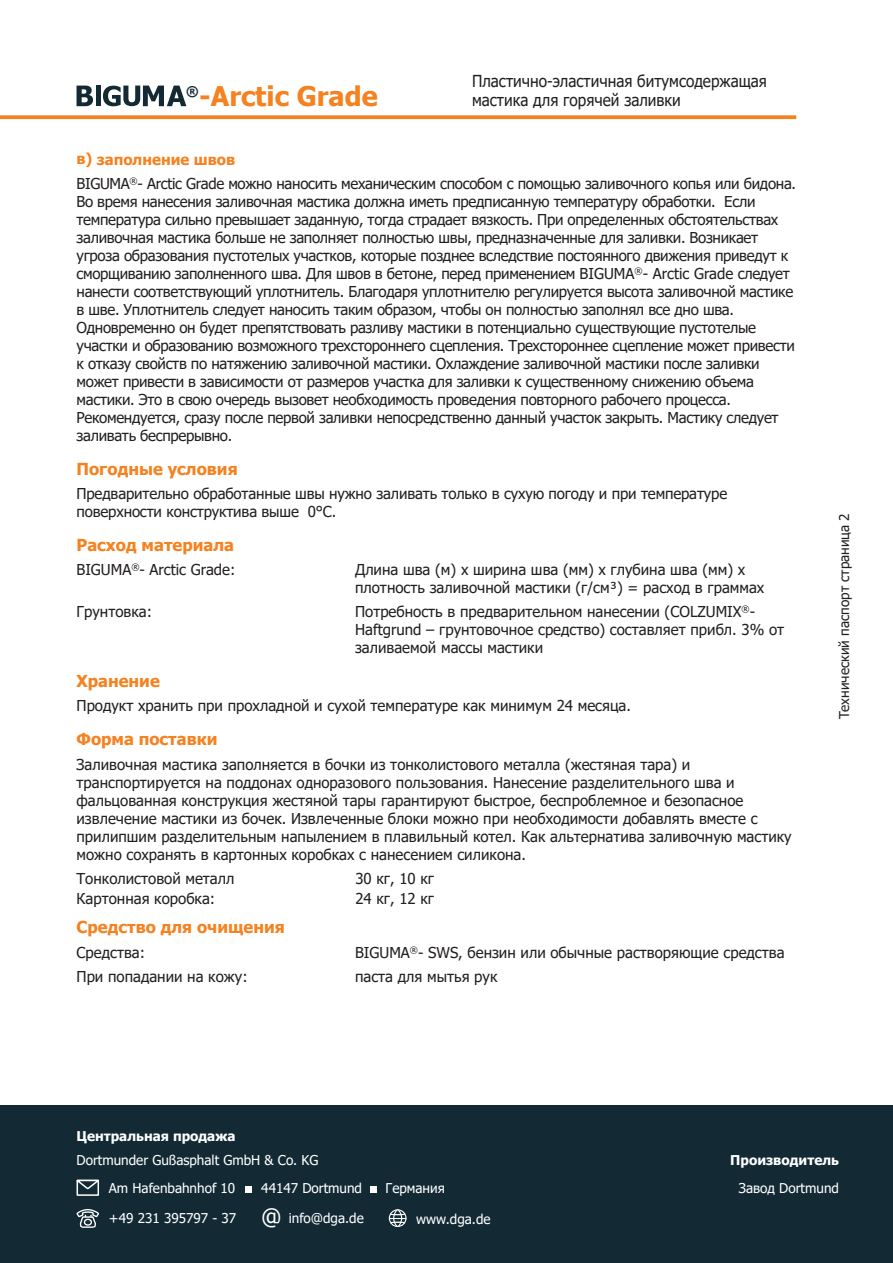
<style>
.page{position:relative;width:893px;height:1263px;background:#fff}
.page>*{position:absolute;margin:0;border:0;box-sizing:border-box;transform-origin:0 0}
.t1{font:700 27px "Tahoma";color:#f58220}
.t2{font:700 16.5px "Tahoma";color:#f58220}
.t3{font:16.5px/19.8px "Tahoma";color:#231f20;scale:.93 1}
.t4{font:15px/18px "Tahoma";letter-spacing:-.02em;color:#231f20}
.t5{font:15px/18px "Tahoma";color:#231f20}
.t6{font:13.5px/28.2px "Tahoma";color:#fff}
.t7{font:700 13.5px "Tahoma";color:#fff}
.t8{font:13.5px "Tahoma";color:#231f20}
.t9{font:700 13.5px "Tahoma";color:#132a35}
.s1{font-weight:700;color:#f58220}
.s2{font-size:22.5px}
</style>
<div class="page">
<svg style="left:0;top:115px;width:796px;height:4px;background:#f58b31"></svg>
<hr style="left:96px;top:86px;width:4px;height:20px;background:#132a35">
<svg style="left:77px;top:86px;width:16px;height:20px"></svg>
<svg style="left:103px;top:86px;width:83px;height:20px"></svg>
<div style="left:0;top:1106px;width:893px;height:157px;background:#132a35"></div>
<svg style="left:77px;top:1180px;width:22px;height:16px"></svg>
<div style="left:245px;top:1186px;width:6px;height:7px;background:#fff"></div>
<svg style="left:77px;top:1209px;width:22px;height:19px"></svg>
<div style="left:371px;top:1186px;width:6px;height:7px;background:#fff"></div>
<div style="left:389px;top:1209px;width:17px;height:18px;border:1px solid #fff;border-radius:50%"></div>
<div style="left:393px;top:1209px;width:9px;height:18px;border:1px solid #fff;border-radius:50%"></div>
<svg style="left:389px;top:1212px;width:17px;height:12px"></svg>
<h1 class="t1" style="left:199px;top:77px;width:180px">-Arctic Grade</h1>
<p class="t9" style="left:186px;top:82px;width:14px">®</p>
<p class="t3" style="left:472px;top:72px;width:319px">Пластично-эластичная битумсодержащая мастика для горячей заливки</p>
<p class="t4" style="left:77px;top:148px;width:721px;line-height:24.3px"><span class="s1">в) заполнение швов<br></span>BIGUMA<sup>®</sup>- Arctic Grade можно наносить механическим способом с помощью заливочного копья или бидона.</p>
<p class="t4" style="left:77px;top:193px;width:720px">Во время нанесения заливочная мастика должна иметь предписанную температуру обработки. Если температура сильно превышает заданную, тогда страдает вязкость. При определенных обстоятельствах заливочная мастика больше не заполняет полностью швы, предназначенные для заливки. Возникает угроза образования пустотелых участков, которые позднее вследствие постоянного движения приведут к сморщиванию заполненного шва. Для швов в бетоне, перед применением BIGUMA<sup>®</sup>- Arctic Grade следует нанести соответствующий уплотнитель. Благодаря уплотнителю регулируется высота заливочной мастике в шве. Уплотнитель следует наносить таким образом, чтобы он полностью заполнял все дно шва.<br>Одновременно он будет препятствовать разливу мастики в потенциально существующие пустотелые участки и образованию возможного трехстороннего сцепления. Трехстороннее сцепление может привести к отказу свойств по натяжению заливочной мастики. Охлаждение заливочной мастики после заливки может привести в зависимости от размеров участка для заливки к существенному снижению объема мастики. Это в свою очередь вызовет необходимость проведения повторного рабочего процесса.<br>Рекомендуется, сразу после первой заливки непосредственно данный участок закрыть. Мастику следует заливать беспрерывно.</p>
<p class="t2" style="left:77px;top:457px;width:163px">Погодные условия</p>
<p class="t4" style="left:77px;top:485px;width:652px">Предварительно обработанные швы нужно заливать только в сухую погоду и при температуре поверхности конструктива выше 0°C.</p>
<p class="t2" style="left:77px;top:533px;width:159px">Расход материала</p>
<p class="t5" style="left:77px;top:561px;width:160px">BIGUMA<sup>®</sup>- Arctic Grade:</p>
<p class="t5" style="left:355px;top:561px;width:411px">Длина шва (м) х ширина шва (мм) х глубина шва (мм) х плотность заливочной мастики (г/см³) = расход в граммах</p>
<p class="t5" style="left:77px;top:604px;width:77px">Грунтовка:</p>
<p class="t5" style="left:355px;top:604px;width:431px">Потребность в предварительном нанесении (COLZUMIX<sup>®</sup>-<br>Haftgrund – грунтовочное средство) составляет прибл. 3% от заливаемой массы мастики</p>
<p class="t2" style="left:77px;top:670px;width:85px">Хранение</p>
<p class="t5" style="left:77px;top:697px;width:556px">Продукт хранить при прохладной и сухой температуре как минимум 24 месяца.</p>
<p class="t2" style="left:77px;top:728px;width:142px">Форма поставки</p>
<p class="t5" style="left:77px;top:756px;width:717px">Заливочная мастика заполняется в бочки из тонколистового металла (жестяная тара) и транспортируется на поддонах одноразового пользования. Нанесение разделительного шва и фальцованная конструкция жестяной тары гарантируют быстрое, беспроблемное и безопасное извлечение мастики из бочек. Извлеченные блоки можно при необходимости добавлять вместе с прилипшим разделительным напылением в плавильный котел. Как альтернатива заливочную мастику можно сохранять в картонных коробках с нанесением силикона.</p>
<p class="t5" style="left:77px;top:890px;width:140px">Картонная коробка:</p>
<p class="t4" style="left:355px;top:890px;width:80px">24 кг, 12 кг</p>
<p class="t5" style="left:77px;top:870px;width:159px">Тонколистовой металл</p>
<p class="t4" style="left:355px;top:870px;width:80px">30 кг, 10 кг</p>
<p class="t2" style="left:77px;top:916px;width:210px">Средство для очищения</p>
<p class="t5" style="left:77px;top:944px;width:70px">Средства:</p>
<p class="t5" style="left:355px;top:944px;width:431px">BIGUMA<sup>®</sup>- SWS, бензин или обычные растворяющие средства</p>
<p class="t5" style="left:77px;top:968px;width:173px">При попадании на кожу:</p>
<p class="t5" style="left:355px;top:968px;width:144px">паста для мытья рук</p>
<p class="t8" style="left:835px;top:719px;width:208px;rotate:-90deg">Технический паспорт страница 2</p>
<p class="t7" style="left:77px;top:1127px;width:160px">Центральная продажа</p>
<p class="t6" style="left:109px;top:1146px;width:211px;text-indent:-32px">Dortmunder Gußasphalt GmbH &amp; Co. KG<br>Am Hafenbahnhof 10</p>
<p class="t6" style="left:261px;top:1175px;width:102px">44147 Dortmund</p>
<p class="t6" style="left:109px;top:1205px;width:256px">+49 231 395797 - 37 <span class="s2">@</span> info@dga.de</p>
<p class="t6" style="left:385px;top:1175px;width:61px">Германия</p>
<p class="t6" style="left:416px;top:1205px;width:76px">www.dga.de</p>
<p class="t7" style="left:730px;top:1150px;width:110px">Производитель</p>
<p class="t6" style="left:739px;top:1175px;width:102px">Завод Dortmund</p>
</div>
